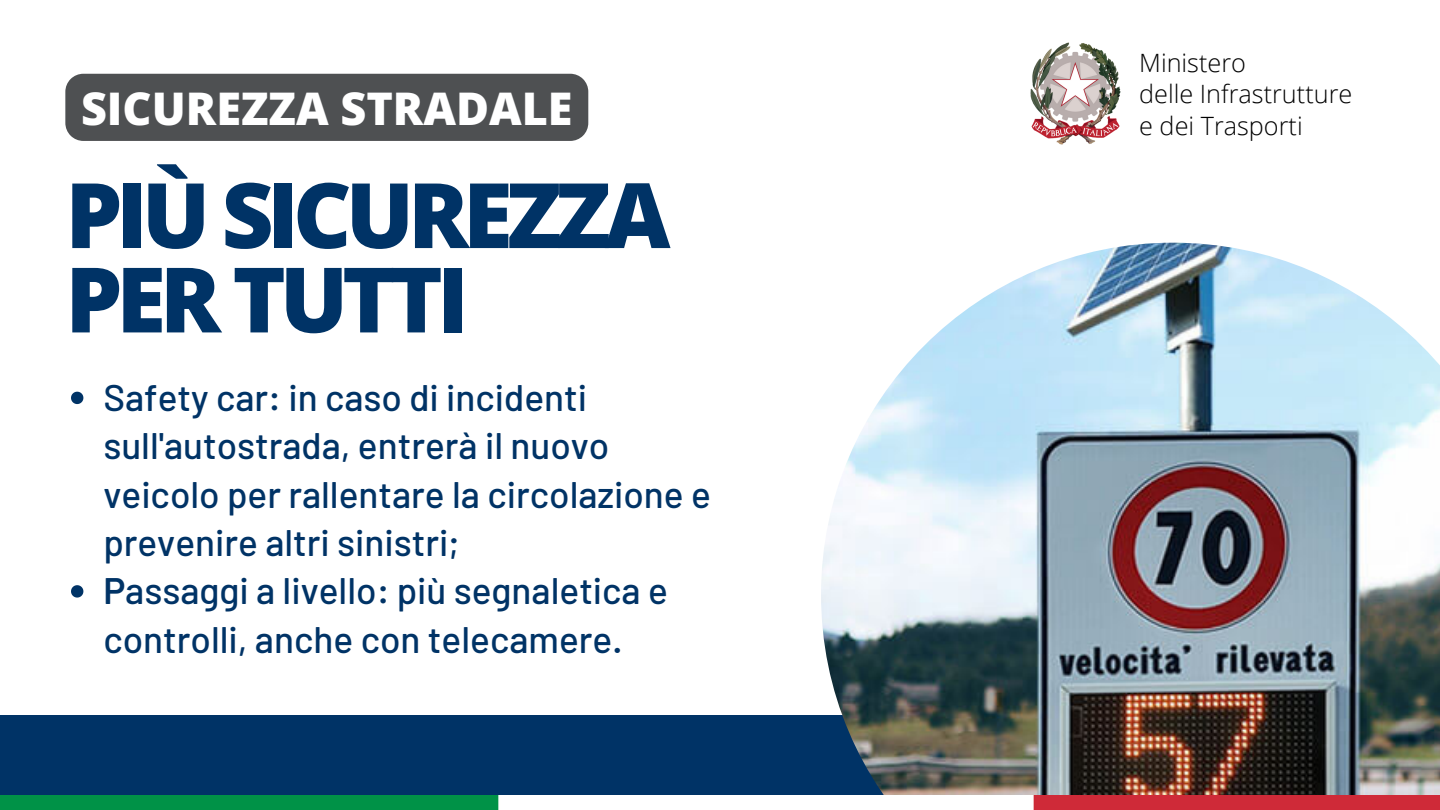
<style>
.page{position:relative;width:1440px;height:810px;background:#fff}
.page>*{position:absolute;margin:0;border:0;box-sizing:border-box;transform-origin:0 0}
.t1{font:800 90.3px/84.3px "Open Sans";letter-spacing:-.065em;color:#036}
.t2{font:800 45px "Open Sans";color:#fff}
.t3{font:500 36.9px/48.3px "Barlow";color:#036}
.t4{font:300 25.2px/31.5px "Open Sans";color:#000}
.s1{font-weight:600}
</style>
<div class="page">
<div style="left:0;top:715px;width:921px;height:95px;background:#036"></div>
<img style="left:1030px;top:43px;width:90px;height:102px">
<img style="left:821px;top:243px;width:619px;height:553px">
<img style="left:0;top:796px;width:1440px;height:14px">
<div style="left:65px;top:74px;width:523px;height:67px;background:#4e5052"></div>
<svg style="left:71px;top:392px;width:12px;height:12px"></svg>
<svg style="left:71px;top:585px;width:12px;height:13px"></svg>
<p class="t2" style="left:81px;top:77px;width:493px">SICUREZZA STRADALE</p>
<h1 class="t1" style="left:65px;top:171px;width:607px">PIÙ SICUREZZA<br>PER TUTTI</h1>
<p class="t3" style="left:103px;top:372px;width:609px">Safety car: in caso di incidenti sull'autostrada, entrerà il nuovo veicolo per rallentare la circolazione e prevenire altri sinistri;<br><span class="s1">P</span>assaggi a livello: più segnaletica e controlli, anche con telecamere.</p>
<p class="t4" style="left:1139px;top:46px;width:215px">Ministero<br>delle Infrastrutture e dei Trasporti</p>
</div>
